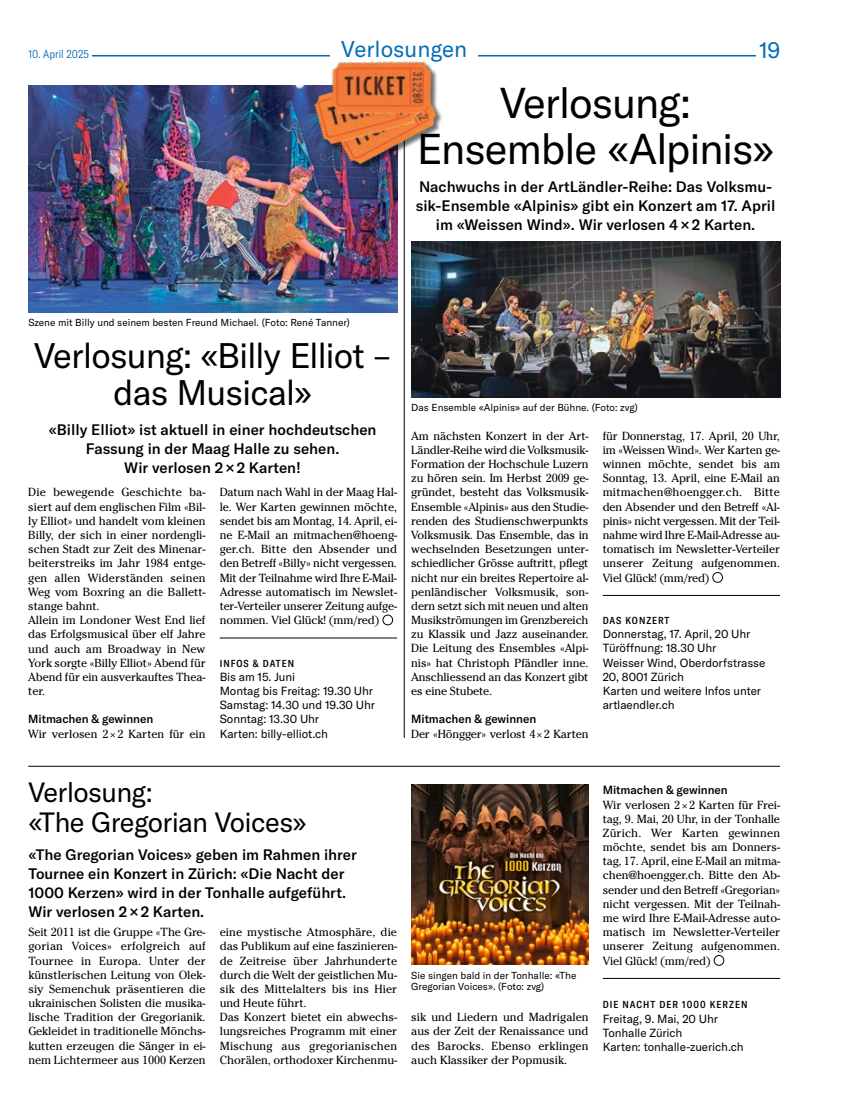
<style>
.page{position:relative;width:851px;height:1117px;background:#fff}
.page>*{position:absolute;margin:0;border:0;box-sizing:border-box;transform-origin:0 0}
.t1{font:42.5px/45px "GT America";letter-spacing:-.03em;color:#000;text-align:center}
.t2{font:35px/37.5px "GT America";letter-spacing:-.03em;color:#000;text-align:center}
.t3{font:27.5px/30px "GT America";letter-spacing:-.025em;color:#000}
.t4{font:22.5px "GT America";color:#006db7}
.t5{font:500 15px/18.8px "GT America";color:#000;text-align:center}
.t6{font:11.75px/14.1px "Cheltenham Std";letter-spacing:-.005em;color:#000;text-align:justify}
.t7{font:11.75px/14.1px "GT America";letter-spacing:-.01em;color:#000}
.t8{font:500 11.75px "GT America";letter-spacing:-.005em;color:#000}
.t9{font:300 condensed 11.38px "GT America";letter-spacing:.005em;color:#006db7}
.t10{font:10px/11.2px "GT America";color:#000}
.t11{font:500 condensed 10px "GT America";letter-spacing:.1em;color:#000}
</style>
<div class="page">
<hr style="left:92px;top:55px;width:664px;height:1px;background:#006db7">
<hr style="left:602px;top:977px;width:178px;height:1px;background:#000">
<div style="left:713px;top:954px;width:11px;height:11px;border:1px solid #000;border-radius:50%"></div>
<div style="left:330px;top:39px;width:148px;height:29px;background:#fff"></div>
<hr style="left:602px;top:595px;width:177px;height:1px;background:#000">
<div style="left:712px;top:572px;width:10px;height:10px;border:1px solid #000;border-radius:50%"></div>
<hr style="left:220px;top:637px;width:177px;height:1px;background:#000">
<div style="left:382px;top:614px;width:11px;height:11px;border:1px solid #000;border-radius:50%"></div>
<hr style="left:404px;top:85px;width:1px;height:652px;background:#000">
<hr style="left:28px;top:765px;width:751px;height:1px;background:#000">
<img style="left:28px;top:85px;width:369px;height:227px">
<img style="left:411px;top:241px;width:369px;height:156px">
<img style="left:411px;top:784px;width:177px;height:180px">
<img style="left:308px;top:56px;width:134px;height:115px">
<h3 class="t4" style="left:341px;top:36px;width:127px">Verlosungen</h3>
<p class="t9" style="left:28px;top:47px;width:62px">10. April 2025</p>
<h3 class="t4" style="left:759px;top:37px;width:23px">19</h3>
<h1 class="t1" style="left:417px;top:81px;width:359px">Verlosung:<br>Ensemble «Alpinis»</h1>
<p class="t5" style="left:416px;top:177px;width:361px">Nachwuchs in der ArtLändler-Reihe: Das Volksmu&shy;sik-Ensemble «Alpinis» gibt ein Konzert am 17. April im «Weissen Wind». Wir verlosen 4 × 2 Karten.</p>
<p class="t10" style="left:28px;top:317px;width:323px">Szene mit Billy und seinem besten Freund Michael. (Foto: René Tanner)</p>
<h2 class="t2" style="left:34px;top:337px;width:358px">Verlosung: «Billy Elliot – das Musical»</h2>
<p class="t5" style="left:49px;top:420px;width:329px">«Billy Elliot» ist aktuell in einer hochdeutschen<br>Fassung in der Maag Halle zu sehen.<br>Wir verlosen 2 × 2 Karten!</p>
<p class="t6" style="left:28px;top:485px;width:179px;text-align:left">Die bewegende Geschichte ba&shy;siert auf dem englischen Film «Bil&shy;ly Elliot» und handelt vom kleinen<br>Billy, der sich in einer nordengli&shy;schen Stadt zur Zeit des Minenar&shy;beiterstreiks im Jahr 1984 entge&shy;gen allen Widerständen seinen<br>Weg vom Boxring an die Ballett&shy;stange bahnt.<br>Allein im Londoner West End lief das Erfolgsmusical über elf Jahre und auch am Broadway in New<br>York sorgte «Billy Elliot» Abend für<br>Abend für ein ausverkauftes Thea&shy;ter.</p>
<p class="t8" style="left:28px;top:712px;width:126px">Mitmachen &amp; gewinnen</p>
<p class="t6" style="left:28px;top:726px;width:179px">Wir verlosen 2×2 Karten für ein</p>
<p class="t6" style="left:220px;top:485px;width:179px">Datum nach Wahl in der Maag Hal&shy;le. Wer Karten gewinnen möchte, sendet bis am Montag, 14. April, ei&shy;ne E-Mail an mitmachen@hoeng&shy;ger.ch. Bitte den Absender und den Betreff «Billy» nicht vergessen.<br>Mit der Teilnahme wird Ihre E-Mail-Adresse automatisch im Newslet&shy;ter-Verteiler unserer Zeitung aufge&shy;nommen. Viel Glück! (mm/red)</p>
<p class="t11" style="left:220px;top:657px;width:76px">INFOS &amp; DATEN</p>
<p class="t7" style="left:220px;top:669px;width:157px">Bis am 15. Juni<br>Montag bis Freitag: 19.30 Uhr<br>Samstag: 14.30 und 19.30 Uhr<br>Sonntag: 13.30 Uhr<br>Karten: billy-elliot.ch</p>
<p class="t10" style="left:411px;top:402px;width:228px">Das Ensemble «Alpinis» auf der Bühne. (Foto: zvg)</p>
<p class="t6" style="left:411px;top:428px;width:179px">Am nächsten Konzert in der Art-Ländler-Reihe wird die Volksmusik-Formation der Hochschule Luzern zu hören sein. Im Herbst 2009 ge&shy;gründet, besteht das Volksmusik-Ensemble «Alpinis» aus den Studie&shy;renden des Studienschwerpunkts Volksmusik. Das Ensemble, das in wechselnden Besetzungen unter&shy;schiedlicher Grösse auftritt, pflegt nicht nur ein breites Repertoire al&shy;penländischer Volksmusik, son&shy;dern setzt sich mit neuen und alten Musikströmungen im Grenzbereich zu Klassik und Jazz auseinander.<br>Die Leitung des Ensembles «Alpi&shy;nis» hat Christoph Pfändler inne.<br>Anschliessend an das Konzert gibt es eine Stubete.</p>
<p class="t8" style="left:411px;top:712px;width:126px">Mitmachen &amp; gewinnen</p>
<p class="t6" style="left:411px;top:726px;width:179px">Der «Höngger» verlost 4×2 Karten</p>
<p class="t6" style="left:602px;top:428px;width:179px">für Donnerstag, 17. April, 20 Uhr, im «Weissen Wind». Wer Karten ge&shy;winnen möchte, sendet bis am Sonntag, 13. April, eine E-Mail an mitmachen@hoengger.ch. Bitte den Absender und den Betreff «Al&shy;pinis» nicht vergessen. Mit der Teil&shy;nahme wird Ihre E-Mail-Adresse au&shy;tomatisch im Newsletter-Verteiler unserer Zeitung aufgenommen.<br>Viel Glück! (mm/red)</p>
<p class="t11" style="left:602px;top:614px;width:68px">DAS KONZERT</p>
<p class="t7" style="left:602px;top:627px;width:164px">Donnerstag, 17. April, 20 Uhr<br>Türöffnung: 18.30 Uhr<br>Weisser Wind, Oberdorfstrasse<br>20, 8001 Zürich<br>Karten und weitere Infos unter artlaendler.ch</p>
<h3 class="t3" style="left:28px;top:776px;width:280px">Verlosung:<br>«The Gregorian Voices»</h3>
<p class="t5" style="left:28px;top:845px;width:330px;text-align:left">«The Gregorian Voices» geben im Rahmen ihrer Tournee ein Konzert in Zürich: «Die Nacht der 1000 Kerzen» wird in der Tonhalle aufgeführt.<br>Wir verlosen 2 × 2 Karten.</p>
<p class="t6" style="left:28px;top:924px;width:179px">Seit 2011 ist die Gruppe «The Gre&shy;gorian Voices» erfolgreich auf Tournee in Europa. Unter der künstlerischen Leitung von Olek&shy;siy Semenchuk präsentieren die ukrainischen Solisten die musika&shy;lische Tradition der Gregorianik.<br>Gekleidet in traditionelle Mönchs&shy;kutten erzeugen die Sänger in ei&shy;nem Lichtermeer aus 1000 Kerzen</p>
<p class="t6" style="left:220px;top:924px;width:179px;text-align:left">eine mystische Atmosphäre, die das Publikum auf eine faszinieren&shy;de Zeitreise über Jahrhunderte durch die Welt der geistlichen Mu&shy;sik des Mittelalters bis ins Hier und Heute führt.<br>Das Konzert bietet ein abwechs&shy;lungsreiches Programm mit einer<br>Mischung aus gregorianischen<br>Chorälen, orthodoxer Kirchenmu-</p>
<p class="t10" style="left:411px;top:969px;width:167px">Sie singen bald in der Tonhalle: «The<br>Gregorian Voices». (Foto: zvg)</p>
<p class="t6" style="left:411px;top:1009px;width:179px">sik und Liedern und Madrigalen aus der Zeit der Renaissance und des Barocks. Ebenso erklingen auch Klassiker der Popmusik.</p>
<p class="t8" style="left:602px;top:782px;width:126px">Mitmachen &amp; gewinnen</p>
<p class="t6" style="left:602px;top:797px;width:179px">Wir verlosen 2×2 Karten für Frei&shy;tag, 9. Mai, 20 Uhr, in der Tonhalle Zürich. Wer Karten gewinnen möchte, sendet bis am Donners&shy;tag, 17. April, eine E-Mail an mitma&shy;chen@hoengger.ch. Bitte den Ab&shy;sender und den Betreff «Gregorian» nicht vergessen. Mit der Teilnah&shy;me wird Ihre E-Mail-Adresse auto&shy;matisch im Newsletter-Verteiler unserer Zeitung aufgenommen.<br>Viel Glück! (mm/red)</p>
<p class="t11" style="left:602px;top:998px;width:146px">DIE NACHT DER 1000 KERZEN</p>
<p class="t7" style="left:602px;top:1011px;width:142px">Freitag, 9. Mai, 20 Uhr<br>Tonhalle Zürich<br>Karten: tonhalle-zuerich.ch</p>
</div>
